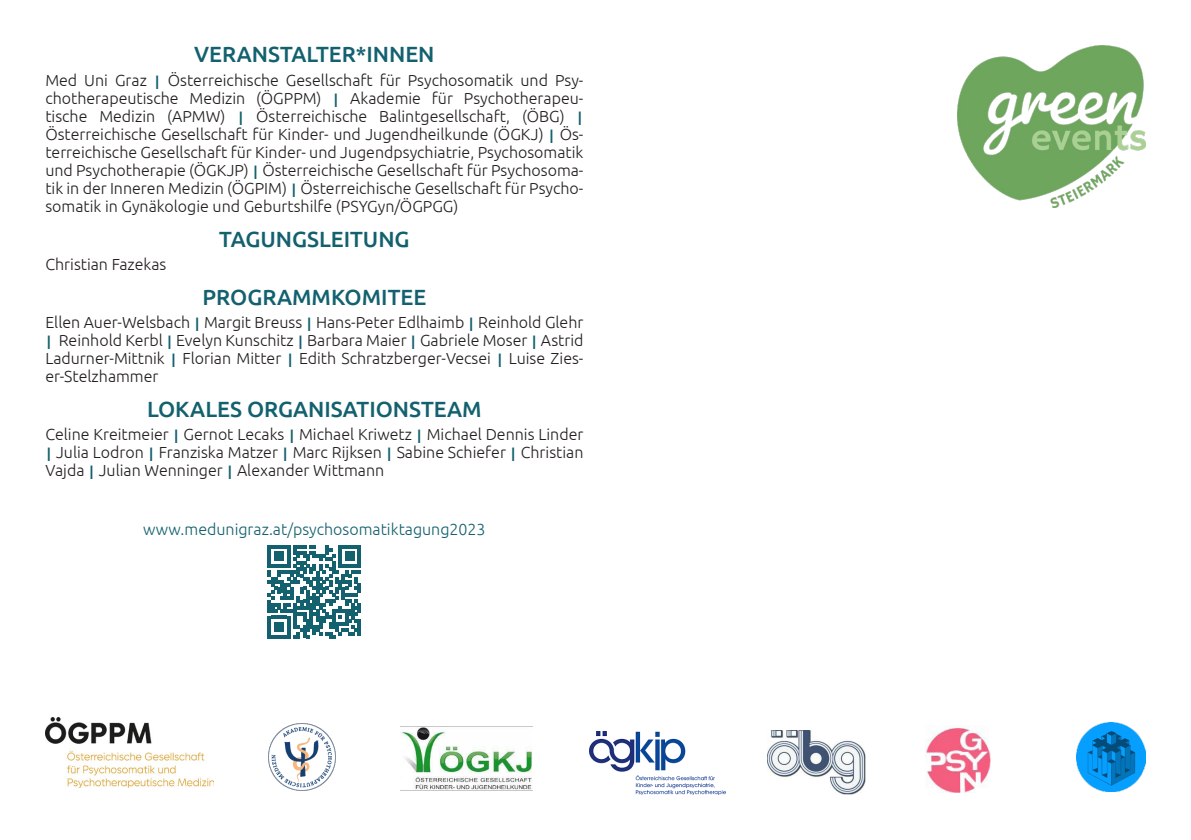
<style>
.page{position:relative;width:1191px;height:840px;background:#fff}
.page>*{position:absolute;margin:0;border:0;box-sizing:border-box;transform-origin:0 0}
.t1{font:500 22px "Ubuntu";color:#13616e}
.text_namen_ohne_einzug{font:300 16px/18px "Ubuntu";color:#231f20;text-align:justify}
.www{font:300 16px "Ubuntu";color:#13616e}
.s1{font-family:"Open Sans";font-weight:800;font-size:13.6px;color:#13616e}
</style>
<div class="page">
<img style="left:268px;top:723px;width:67px;height:67px">
<img style="left:1076px;top:722px;width:69px;height:68px">
<img style="left:925px;top:725px;width:65px;height:66px">
<img style="left:400px;top:726px;width:132px;height:64px">
<img style="left:589px;top:731px;width:137px;height:63px">
<img style="left:767px;top:730px;width:98px;height:64px">
<img style="left:45px;top:717px;width:168px;height:69px">
<svg style="left:268px;top:545px;width:93px;height:93px"></svg>
<hr style="left:358px;top:618px;width:3px;height:16px;background:#13616e">
<img style="left:957px;top:45px;width:188px;height:162px">
<p class="t1" style="left:194px;top:41px;width:242px">VERANSTALTER*INNEN</p>
<p class="text_namen_ohne_einzug" style="left:45px;top:71px;width:539px">Med Uni Graz <span class="s1">|</span> Österreichische Gesellschaft für Psychosomatik und Psy&shy;chotherapeutische Medizin (ÖGPPM) <span class="s1">|</span> Akademie für Psychotherapeu&shy;tische Medizin (APMW) <span class="s1">|</span> Österreichische Balintgesellschaft, (ÖBG) <span class="s1">| </span>Österreichische Gesellschaft für Kinder- und Jugendheilkunde (ÖGKJ) <span class="s1">|</span> Ös&shy;terreichische Gesellschaft für Kinder- und Jugendpsychiatrie, Psychosomatik und Psychotherapie (ÖGKJP) <span class="s1">|</span> Österreichische Gesellschaft für Psychosoma&shy;tik in der Inneren Medizin (ÖGPIM) <span class="s1">|</span> Österreichische Gesellschaft für Psycho&shy;somatik in Gynäkologie und Geburtshilfe (PSYGyn/ÖGPGG)</p>
<p class="t1" style="left:219px;top:225px;width:192px">TAGUNGSLEITUNG</p>
<p class="text_namen_ohne_einzug" style="left:45px;top:255px;width:123px">Christian Fazekas</p>
<p class="t1" style="left:202px;top:282px;width:225px">PROGRAMMKOMITEE</p>
<p class="text_namen_ohne_einzug" style="left:45px;top:313px;width:539px">Ellen Auer-Welsbach <span class="s1">|</span> Margit Breuss <span class="s1">|</span> Hans-Peter Edlhaimb <span class="s1">|</span> Reinhold Glehr <span class="s1">|</span> Reinhold Kerbl <span class="s1">|</span> Evelyn Kunschitz <span class="s1">|</span> Barbara Maier <span class="s1">|</span> Gabriele Moser <span class="s1">|</span> Astrid Ladurner-Mittnik <span class="s1">|</span> Florian Mitter <span class="s1">|</span> Edith Schratzberger-Vecsei <span class="s1">|</span> Luise Zies&shy;er-Stelzhammer</p>
<p class="t1" style="left:147px;top:394px;width:336px">LOKALES ORGANISATIONSTEAM</p>
<p class="text_namen_ohne_einzug" style="left:45px;top:425px;width:539px">Celine Kreitmeier <span class="s1">|</span> Gernot Lecaks <span class="s1">|</span> Michael Kriwetz <span class="s1">|</span> Michael Dennis Linder <span class="s1">|</span> Julia Lodron <span class="s1">|</span> Franziska Matzer <span class="s1">|</span> Marc Rijksen <span class="s1">|</span> Sabine Schiefer <span class="s1">|</span> Christian Vajda <span class="s1">|</span> Julian Wenninger <span class="s1">|</span> Alexander Wittmann</p>
<p class="www" style="left:143px;top:519px;width:344px">www.medunigraz.at/psychosomatiktagung2023</p>
</div>
